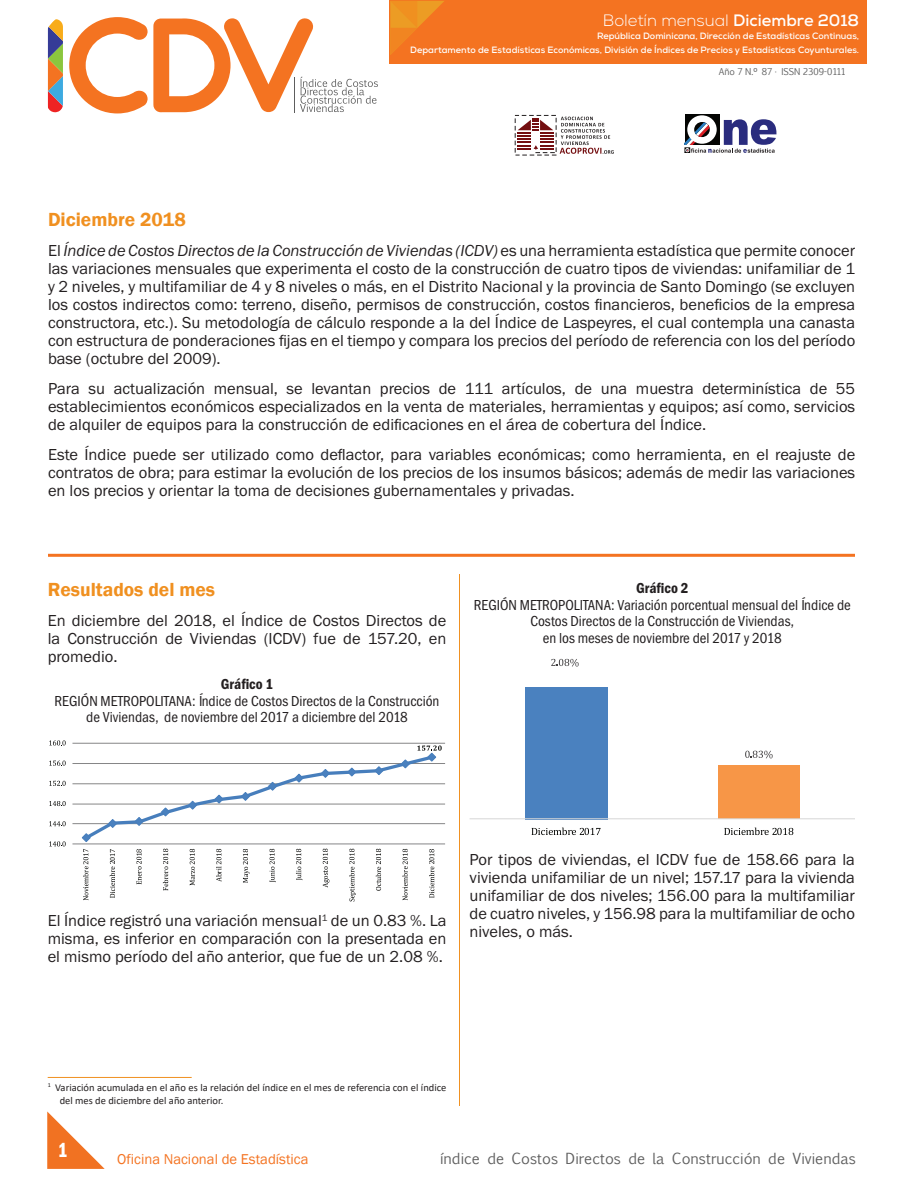
<style>
.page{position:relative;width:918px;height:1188px;background:#fff}
.page>*{position:absolute;margin:0;border:0;box-sizing:border-box;transform-origin:0 0}
.t1{font:21px "ITC Franklin Gothic Std Dm Cp";color:#fff}
.t2{font:600 19.5px "Franklin Gothic";color:#f09020}
.t3{font:16.5px/18px "Franklin Got Itc TOT Boo";color:#231f20;text-align:justify}
.t4{font:16.5px "Franklin Got Itc TOT Boo Ita";color:#231f20}
.t5{font:300 16.5px "Nexa";color:#fff}
.t6{font:15px/16.5px "Franklin Got Itc TOT Boo Con";color:#231f20;text-align:center}
.t7{font:15px "Franklin Got Itc TOT Dem Con";color:#231f20}
.t8{font:14.7px "Euphemia CAS";color:#5d5d5d}
.t9{font:14.7px "Franklin Gothic";color:#f47321}
.t10{font:10.5px/13.5px "Calibri";color:#231f20}
.t11{font:700 9.15px/13.5px "Nexa";color:#fff;text-align:right}
.t12{font:9px "Euphemia CAS";color:#5d5d5d}
.s1{font-weight:700}
.s2{font-family:"Franklin Got Itc TOT Boo"}
</style>
<div class="page">
<svg style="left:47px;top:1112px;width:58px;height:57px"></svg>
<div style="left:390px;top:0;width:477px;height:63px;background:#f47321"></div>
<svg style="left:390px;top:1px;width:54px;height:54px"></svg>
<svg style="left:48px;top:19px;width:15px;height:93px"></svg>
<svg style="left:69px;top:17px;width:309px;height:96px"></svg>
<div style="left:685px;top:114px;width:34px;height:31px;background:#040503"></div>
<svg style="left:687px;top:115px;width:30px;height:29px"></svg>
<svg style="left:685px;top:119px;width:91px;height:34px"></svg>
<svg style="left:515px;top:115px;width:99px;height:41px"></svg>
<hr style="left:72px;top:823px;width:373px;height:1px;background:#868687">
<hr style="left:72px;top:804px;width:373px;height:1px;background:#868687">
<hr style="left:72px;top:783px;width:373px;height:1px;background:#868687">
<hr style="left:72px;top:763px;width:373px;height:1px;background:#868687">
<hr style="left:72px;top:743px;width:373px;height:1px;background:#868687">
<hr style="left:72px;top:844px;width:373px;height:1px;background:#868687">
<svg style="left:81px;top:745px;width:361px;height:97px"></svg>
<svg style="left:49px;top:841px;width:17px;height:6px"></svg>
<svg style="left:49px;top:821px;width:17px;height:5px"></svg>
<svg style="left:49px;top:801px;width:17px;height:5px"></svg>
<svg style="left:49px;top:781px;width:17px;height:5px"></svg>
<svg style="left:49px;top:760px;width:17px;height:6px"></svg>
<svg style="left:49px;top:740px;width:17px;height:6px"></svg>
<svg style="left:83px;top:849px;width:5px;height:51px"></svg>
<svg style="left:110px;top:849px;width:5px;height:49px"></svg>
<svg style="left:136px;top:849px;width:6px;height:35px"></svg>
<svg style="left:163px;top:849px;width:5px;height:42px"></svg>
<svg style="left:190px;top:849px;width:5px;height:36px"></svg>
<svg style="left:216px;top:849px;width:5px;height:33px"></svg>
<svg style="left:243px;top:849px;width:7px;height:34px"></svg>
<svg style="left:270px;top:849px;width:6px;height:33px"></svg>
<svg style="left:296px;top:849px;width:7px;height:31px"></svg>
<svg style="left:323px;top:849px;width:6px;height:39px"></svg>
<svg style="left:349px;top:849px;width:7px;height:52px"></svg>
<svg style="left:376px;top:849px;width:5px;height:42px"></svg>
<svg style="left:402px;top:849px;width:6px;height:51px"></svg>
<svg style="left:429px;top:849px;width:5px;height:49px"></svg>
<hr style="left:48px;top:1077px;width:144px;height:1px;background:#f09020">
<div style="left:525px;top:687px;width:83px;height:132px;background:#4a81bf"></div>
<div style="left:718px;top:766px;width:82px;height:53px;background:#f79647"></div>
<hr style="left:470px;top:818px;width:385px;height:1px;background:#d8d8d8">
<svg style="left:551px;top:659px;width:28px;height:8px"></svg>
<svg style="left:745px;top:751px;width:28px;height:7px"></svg>
<svg style="left:532px;top:828px;width:69px;height:7px"></svg>
<svg style="left:724px;top:828px;width:69px;height:7px"></svg>
<hr style="left:48px;top:554px;width:807px;height:3px;background:#f47321">
<hr style="left:459px;top:574px;width:1px;height:532px;background:#f09122">
<p class="t5" style="left:603px;top:10px;width:258px">Boletín mensual <span class="s1">Diciembre 2018</span></p>
<p class="t11" style="left:410px;top:29px;width:450px">República Dominicana, Dirección de Estadísticas Continuas,<br>Departamento de Estadísticas Económicas, División de Índices de Precios y Estadísticas Coyunturales.</p>
<p class="t12" style="left:719px;top:65px;width:129px">Año 7 N.º 87 · ISSN 2309-0111</p>
<p class="t2" style="left:48px;top:208px;width:139px">Diciembre 2018</p>
<p class="t4" style="left:48px;top:242px;width:809px"><span class="s2">El</span> Índice de Costos Directos de la Construcción de Viviendas (ICDV) <span class="s2">es una herramienta estadística que permite conocer</span></p>
<p class="t3" style="left:48px;top:260px;width:809px">las variaciones mensuales que experimenta el costo de la construcción de cuatro tipos de viviendas: unifamiliar de 1 y 2 niveles, y multifamiliar de 4 y 8 niveles o más, en el Distrito Nacional y la provincia de Santo Domingo (se excluyen los costos indirectos como: terreno, diseño, permisos de construcción, costos financieros, beneficios de la empresa constructora, etc.). Su metodología de cálculo responde a la del Índice de Laspeyres, el cual contempla una canasta con estructura d e ponderaciones fijas en el tiempo y compara los precios del período de referencia con los del período base (octubre del 2009).</p>
<p class="t3" style="left:48px;top:380px;width:809px">Para su actualización mensual, se levantan precios de 111 artículos, de una muestra determinística de 55 establecimientos económicos especializados en la venta de materiales, herramientas y equipos; así como, servicios de alquiler de equipos para la construcción de edificaciones en el área de cobertura del Índice.</p>
<p class="t3" style="left:48px;top:446px;width:809px">Este Índice puede ser utilizado como deflactor, para variables económicas; como herramienta, en el reajuste de contratos de obra; para estimar la evolución de los precios de los insumos básicos; además de medir las variaciones en los precios y orientar la toma de decisiones gubernamentales y privadas.</p>
<p class="t2" style="left:48px;top:578px;width:169px">Resultados del mes</p>
<p class="t3" style="left:48px;top:612px;width:400px">En diciembre del 2018, el Índice de Costos Directos de la Construcción de Viviendas (ICDV) fue de 157.20, en promedio.</p>
<p class="t7" style="left:221px;top:676px;width:54px">Gráfico 1</p>
<p class="t6" style="left:55px;top:693px;width:386px">REGIÓN METROPOLITANA: Índice de Costos Directos de la Construcción de Viviendas, de noviembre del 2017 a diciembre del 2018</p>
<p class="t7" style="left:636px;top:580px;width:54px">Gráfico 2</p>
<p class="t6" style="left:474px;top:597px;width:379px">REGIÓN METROPOLITANA: Variación porcentual mensual del Índice de<br>Costos Directos de la Construcción de Viviendas,<br>en los meses de noviembre del 2017 y 2018</p>
<p class="t3" style="left:48px;top:912px;width:400px">El Índice registró una variación mensual<sup>1</sup> de un 0.83 %. La misma, es inferior en comparación con la presentada en el mismo período del año anterior, que fue de un 2.08 %.</p>
<p class="t3" style="left:470px;top:850px;width:387px">Por tipos de viviendas, el ICDV fue de 158.66 para la vivienda unifamiliar de un nivel; 157.17 para la vivienda unifamiliar de dos niveles; 156.00 para la multifamiliar de cuatro niveles, y 156.98 para la multifamiliar de ocho niveles, o más.</p>
<p class="t10" style="left:60px;top:1080px;width:388px;text-indent:-12px"><sup>1</sup> Variación acumulada en el año es la relación del índice en el mes de referencia con el índice del mes de diciembre del año anterior.</p>
<p class="t1" style="left:58px;top:1139px;width:10px">1</p>
<p class="t9" style="left:117px;top:1150px;width:193px">Oficina Nacional de Estadística</p>
<p class="t8" style="left:440px;top:1148px;width:417px">índice de Costos Directos de la Construcción de Viviendas</p>
</div>
